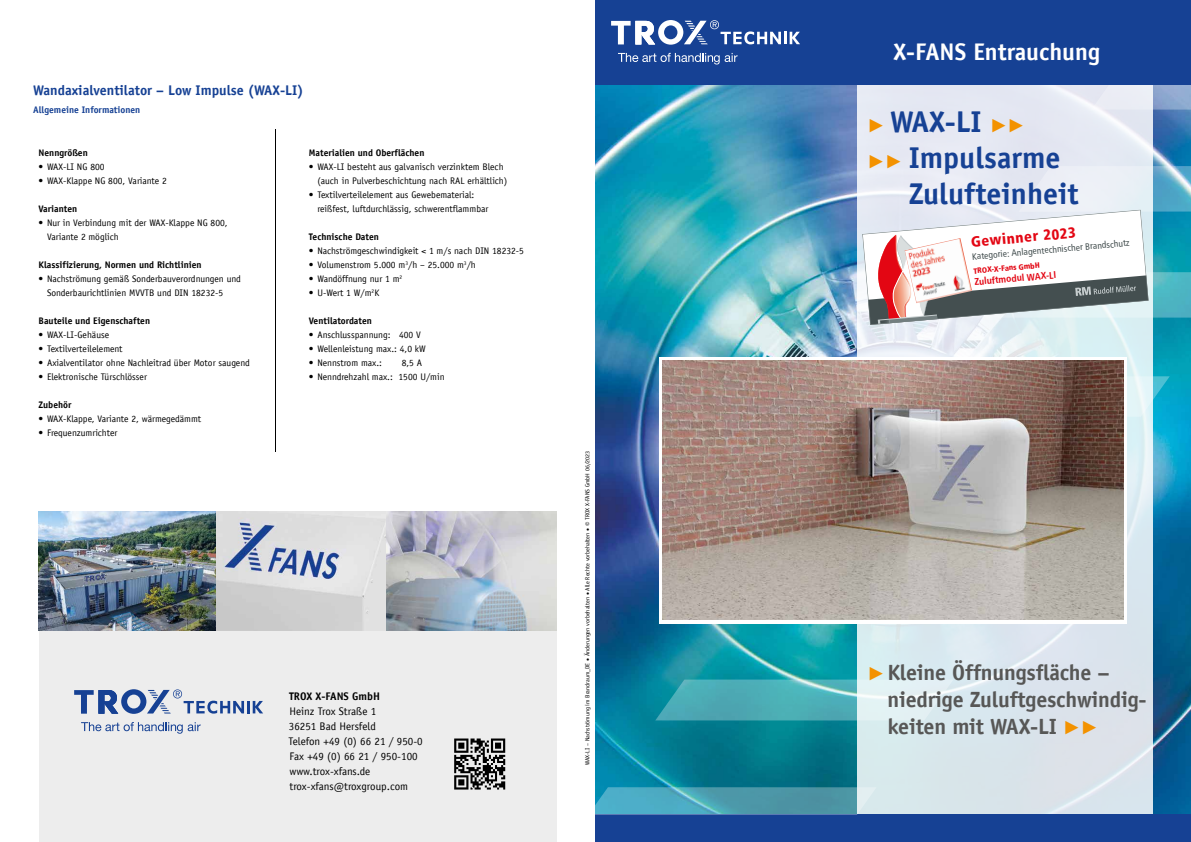
<style>
.page{position:relative;width:1191px;height:842px;background:#fff}
.page>*{position:absolute;margin:0;border:0;box-sizing:border-box;transform-origin:0 0}
.t1{font:700 30px "TROX Officina Sans";color:#164194}
.t2{font:700 24px "TROX Officina Sans";color:#fff}
.t3{font:700 22px/27px "TROX Officina Sans";letter-spacing:-.01em;color:#575756}
.t4{font:900 condensed 14.7px "Frutiger LT Std";color:#e30613}
.t5{font:700 14px "TROX Officina Sans";color:#164194}
.t6{font:11px/15px "TROX Officina Sans";color:#000}
.t7{font:700 11px "TROX Officina Sans";color:#000}
.t8{font:700 condensed 9.7px "Frutiger LT Std";color:#e30613}
.t9{font:9.5px/14px "TROX Officina Sans";color:#000}
.t10{font:700 9.5px "TROX Officina Sans";color:#000}
.t11{font:700 9.5px "TROX Officina Sans";color:#164194}
.t12{font:9.5px "TROX Officina Sans";letter-spacing:-.02em;color:#000}
.t13{font:condensed 9.3px "Frutiger LT Std";color:#444f50}
.t14{font:900 condensed 7.8px "Frutiger LT Std";color:#e30613}
.t15{font:6px "TROX Officina Sans";color:#000}
.s1{font-size:8px}
.s2{font-family:"TROX Helvetica";font-weight:400;font-size:22px;color:#f39200}
.s3{font-family:"TROX Helvetica";font-weight:400;color:#f39200}
</style>
<div class="page">
<div style="left:595px;top:0;width:596px;height:85px;background:#164194"></div>
<div style="left:39px;top:631px;width:517px;height:211px;background:#ededed"></div>
<img style="left:595px;top:85px;width:596px;height:729px">
<svg style="left:857px;top:85px;width:295px;height:729px;background:#dee8ef"></svg>
<div style="left:595px;top:814px;width:596px;height:28px;background:#164194"></div>
<svg style="left:595px;top:787px;width:281px;height:27px;background:#55a5b7"></svg>
<svg style="left:1091px;top:85px;width:100px;height:25px;background:#c6d2e6"></svg>
<svg style="left:655px;top:679px;width:298px;height:41px;background:#7bc2c9"></svg>
<svg style="left:1127px;top:376px;width:42px;height:41px;background:#96dbe8"></svg>
<svg style="left:659px;top:357px;width:468px;height:266px"></svg>
<img style="left:663px;top:361px;width:460px;height:259px">
<svg style="left:81px;top:722px;width:120px;height:12px"></svg>
<svg style="left:74px;top:689px;width:189px;height:25px"></svg>
<img style="left:39px;top:512px;width:177px;height:119px">
<svg style="left:216px;top:512px;width:170px;height:119px;background:#cccfd5"></svg>
<svg style="left:454px;top:738px;width:51px;height:51px"></svg>
<svg style="left:618px;top:53px;width:119px;height:12px"></svg>
<svg style="left:611px;top:20px;width:189px;height:25px"></svg>
<svg style="left:386px;top:512px;width:170px;height:119px;background:#b5bbc5"></svg>
<hr style="left:276px;top:130px;width:1px;height:322px;background:#000">
<svg style="left:862px;top:166px;width:329px;height:159px"></svg>
<h3 class="t5" style="left:33px;top:82px;width:272px">Wandaxialventilator – Low Impulse (WAX-LI)</h3>
<p class="t11" style="left:33px;top:104px;width:109px">Allgemeine Informationen</p>
<p class="t10" style="left:39px;top:147px;width:51px">Nenngrößen</p>
<p class="t9" style="left:39px;top:159px;width:68px">• WAX-LI NG 800</p>
<p class="t9" style="left:39px;top:173px;width:130px">• WAX-Klappe NG 800, Variante 2</p>
<p class="t10" style="left:39px;top:203px;width:40px">Varianten</p>
<p class="t9" style="left:47px;top:215px;width:182px;text-indent:-9px">• Nur in Verbindung mit der WAX-Klappe NG 800,<br>Variante 2 möglich</p>
<p class="t10" style="left:39px;top:259px;width:165px">Klassifizierung, Normen und Richtlinien</p>
<p class="t9" style="left:47px;top:271px;width:195px;text-indent:-9px">• Nachströmung gemäß Sonderbauverordnungen und<br>Sonderbaurichtlinien MVVTB und DIN 18232-5</p>
<p class="t10" style="left:39px;top:315px;width:113px">Bauteile und Eigenschaften</p>
<p class="t9" style="left:39px;top:328px;width:72px">• WAX-LI-Gehäuse</p>
<p class="t9" style="left:39px;top:342px;width:85px">• Textilverteilelement</p>
<p class="t9" style="left:39px;top:356px;width:213px">• Axialventilator ohne Nachleitrad über Motor saugend</p>
<p class="t9" style="left:39px;top:370px;width:110px">• Elektronische Türschlösser</p>
<p class="t10" style="left:39px;top:399px;width:34px">Zubehör</p>
<p class="t9" style="left:39px;top:412px;width:164px">• WAX-Klappe, Variante 2, wärmegedämmt</p>
<p class="t9" style="left:39px;top:426px;width:80px">• Frequenzumrichter</p>
<p class="t10" style="left:309px;top:147px;width:117px">Materialien und Oberflächen</p>
<p class="t9" style="left:317px;top:160px;width:191px;text-indent:-9px">• WAX-LI besteht aus galvanisch verzinktem Blech (auch in Pulverbeschichtung nach RAL erhältlich)</p>
<p class="t9" style="left:317px;top:188px;width:173px;text-indent:-9px">• Textilverteilelement aus Gewebematerial: reißfest, luftdurchlässig, schwerentflammbar</p>
<p class="t10" style="left:309px;top:231px;width:72px">Technische Daten</p>
<p class="t9" style="left:309px;top:244px;width:217px">• Nachströmgeschwindigkeit &lt; 1 m/s nach DIN 18232-5</p>
<p class="t9" style="left:309px;top:258px;width:168px">• Volumenstrom 5.000 m<sup>3</sup>/h – 25.000 m<sup>3</sup>/h</p>
<p class="t12" style="left:309px;top:273px;width:95px">• Wandöffnung nur 1 m<sup>2</sup></p>
<p class="t9" style="left:309px;top:285px;width:72px">• U-Wert 1 W/m<sup>2</sup>K</p>
<p class="t10" style="left:309px;top:315px;width:64px">Ventilatordaten</p>
<p class="t9" style="left:309px;top:327px;width:113px">• Anschlusspannung: 400 V</p>
<p class="t9" style="left:309px;top:341px;width:118px">• Wellenleistung max.: 4,0 kW</p>
<p class="t9" style="left:309px;top:355px;width:75px">• Nennstrom max.:</p>
<p class="t9" style="left:402px;top:355px;width:22px">8,5 A</p>
<p class="t9" style="left:309px;top:369px;width:137px">• Nenndrehzahl max.: 1500 U/min</p>
<p class="t7" style="left:289px;top:689px;width:92px">TROX X-FANS GmbH</p>
<p class="t6" style="left:288px;top:704px;width:136px">Heinz Trox Straße 1<br>36251 Bad Hersfeld<br>Telefon +49 (0) 66 21 / 950-0<br>Fax +49 (0) 66 21 / 950-100 www.trox-xfans.de trox-xfans@troxgroup.com</p>
<p class="t15" style="left:584px;top:765px;width:316px;rotate:-90deg">WAX-LI – Nachströmung im Brandraum_DE • Änderungen vorbehalten • Alle Rechte vorbehalten • <span class="s1">©</span> TROX X-FANS GmbH 06/2023</p>
<h2 class="t2" style="left:893px;top:37px;width:208px">X-FANS Entrauchung</h2>
<h1 class="t1" style="left:867px;top:103px;width:159px"><span class="s2">▶</span> WAX-LI <span class="s2">▶▶</span></h1>
<h1 class="t1" style="left:867px;top:139px;width:194px"><span class="s2">▶▶</span> Impulsarme</h1>
<h1 class="t1" style="left:908px;top:175px;width:171px">Zulufteinheit</h1>
<h3 class="t4" style="left:970px;top:233px;width:107px;rotate:-5deg">Gewinner 2023</h3>
<p class="t13" style="left:971px;top:251px;width:159px;rotate:-5deg">Kategorie: Anlagentechnischer Brandschutz</p>
<p class="t14" style="left:973px;top:266px;width:68px;rotate:-5deg">TROX-X-Fans GmbH</p>
<p class="t8" style="left:974px;top:276px;width:84px;rotate:-5deg">Zuluftmodul WAX-LI</p>
<h3 class="t3" style="left:887px;top:659px;width:261px;text-indent:-20px"><span class="s3">▶</span> Kleine Öffnungsfläche – niedrige Zuluftgeschwindig&shy;keiten mit WAX-LI <span class="s3">▶▶</span></h3>
</div>
